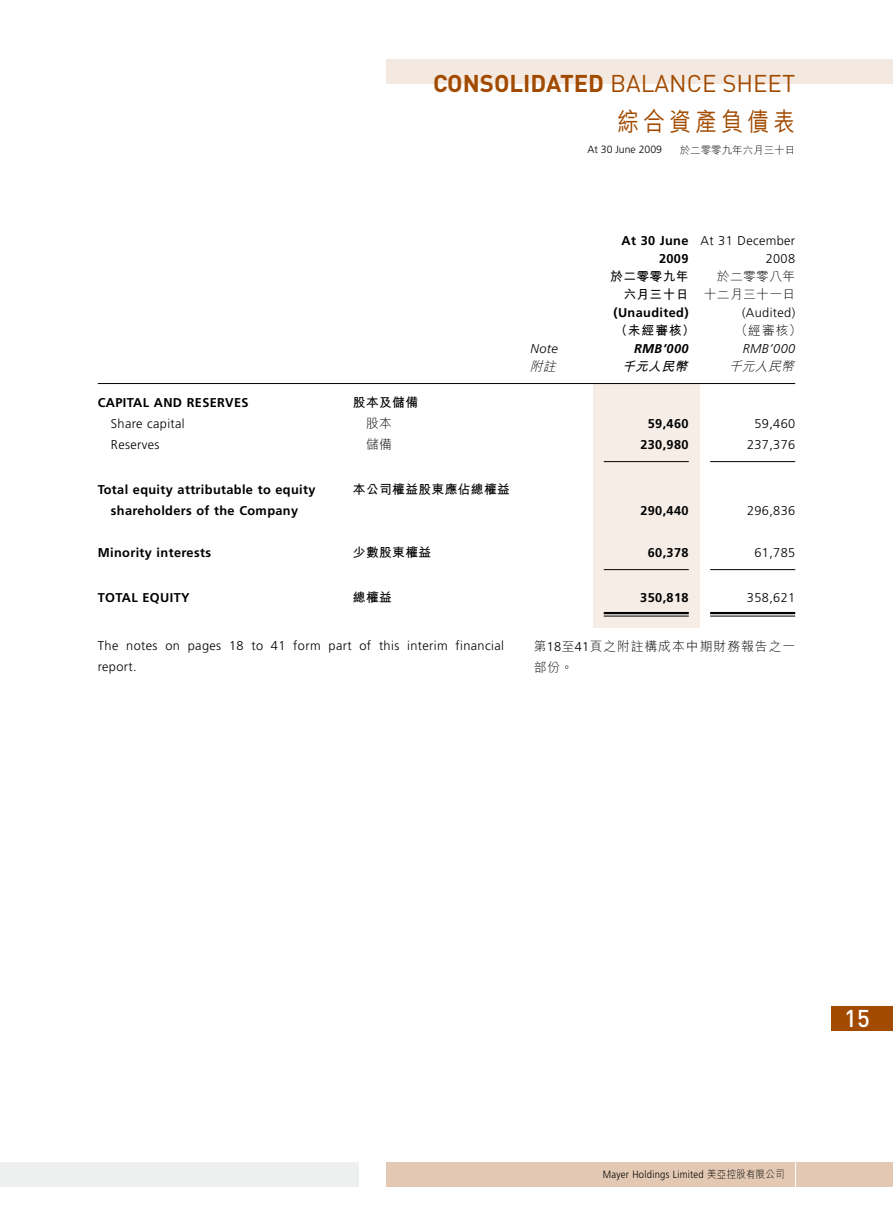
<style>
.page{position:relative;width:893px;height:1212px;background:#fff}
.page>*{position:absolute;margin:0;border:0;box-sizing:border-box;transform-origin:0 0}
.t1{font:500 25.5px "M Hei HK";letter-spacing:.2em;color:#a14a00;scale:.85 1}
.t2{font:700 24px "DIN Pro";color:#a14a00}
.t3{font:500 24px "DIN Pro";color:#fff}
.t4{font:700 12.75px/18px "Frutiger LT Std";letter-spacing:.03em;color:#000}
.t5{font:300 12.75px/21px "Frutiger LT Std";letter-spacing:.03em;color:#000}
.t6{font:700 12.75px "M Hei HK";letter-spacing:.03em;color:#000}
.t7{font:300 12.75px/21px "M Hei HK";letter-spacing:.08em;color:#000}
.t8{font:300 12.75px/18px "M Hei HK";letter-spacing:.03em;color:#000;text-align:right}
.t9{font:italic 300 12.75px "Frutiger LT Std";letter-spacing:.03em;color:#000}
.t10{font:italic 700 12.75px "Frutiger LT Std";letter-spacing:.03em;color:#000}
.t11{font:italic 300 12.75px "M Hei HK";color:#000}
.t12{font:italic 700 12.75px "M Hei HK";color:#000}
.t13{font:300 10.5px "Frutiger LT Std";letter-spacing:.03em;color:#000;scale:.9 1}
.t14{font:300 10.5px "Frutiger LT Std";color:#000}
.t15{font:300 10.5px "M Hei HK";color:#000}
.s1{font-weight:400}
.s2{font-weight:300}
.s3{font-weight:700}
.s4{font-family:"Frutiger LT Std"}
.s5{font-family:"M Hei HK"}
</style>
<div class="page">
<div style="left:0;top:1162px;width:359px;height:25px;background:#eeefef"></div>
<div style="left:387px;top:1162px;width:506px;height:25px;background:#e3c9b3"></div>
<div style="left:387px;top:60px;width:506px;height:24px;background:#f4e9e0"></div>
<div style="left:831px;top:1006px;width:62px;height:25px;background:#a14a00"></div>
<svg style="left:795px;top:1162px;width:1px;height:25px"></svg>
<div style="left:593px;top:384px;width:106px;height:243px;background:#f6ede6"></div>
<hr style="left:98px;top:383px;width:697px;height:1px;background:#000">
<hr style="left:604px;top:461px;width:85px;height:1px;background:#000">
<hr style="left:710px;top:461px;width:85px;height:1px;background:#000">
<hr style="left:604px;top:569px;width:85px;height:1px;background:#000">
<hr style="left:710px;top:569px;width:85px;height:1px;background:#000">
<hr style="left:604px;top:612px;width:85px;height:2px;background:#000">
<hr style="left:604px;top:616px;width:85px;height:1px;background:#000">
<hr style="left:710px;top:612px;width:85px;height:2px;background:#000">
<hr style="left:710px;top:616px;width:85px;height:1px;background:#000">
<h2 class="t2" style="left:433px;top:67px;width:363px">CONSOLIDATED <span class="s1">BALANCE SHEET</span></h2>
<h1 class="t1" style="left:617px;top:103px;width:211px">綜合資產負債表</h1>
<p class="t14" style="left:587px;top:144px;width:76px">At 30 June 2009</p>
<p class="t15" style="left:680px;top:143px;width:117px">於二零零九年六月三十日</p>
<p class="t4" style="left:659px;top:232px;width:138px;text-indent:-38px">At 30 June <span class="s2">At 31 December<br></span>2009</p>
<p class="t5" style="left:766px;top:249px;width:31px">2008</p>
<p class="t8" style="left:623px;top:267px;width:173px">於二零零八年<br><span class="s3">六月三十日</span> 十二月三十一日</p>
<p class="t4" style="left:613px;top:304px;width:77px">(Unaudited)</p>
<p class="t5" style="left:742px;top:303px;width:55px">(Audited)</p>
<p class="t6" style="left:615px;top:321px;width:82px">（未經審核）</p>
<p class="t7" style="left:735px;top:320px;width:68px">（經審核）</p>
<p class="t6" style="left:610px;top:267px;width:80px">於二零零九年</p>
<p class="t9" style="left:530px;top:342px;width:29px">Note</p>
<p class="t10" style="left:634px;top:341px;width:56px">RMB’000</p>
<p class="t9" style="left:743px;top:342px;width:54px">RMB’000</p>
<p class="t11" style="left:530px;top:358px;width:32px">附註</p>
<p class="t12" style="left:622px;top:357px;width:71px">千元人民幣</p>
<p class="t11" style="left:729px;top:358px;width:71px">千元人民幣</p>
<p class="t4" style="left:98px;top:394px;width:152px">CAPITAL AND RESERVES</p>
<p class="t6" style="left:353px;top:393px;width:67px">股本及儲備</p>
<p class="t5" style="left:111px;top:414px;width:75px">Share capital</p>
<p class="t7" style="left:366px;top:413px;width:27px">股本</p>
<p class="t4" style="left:648px;top:415px;width:42px">59,460</p>
<p class="t5" style="left:754px;top:414px;width:42px">59,460</p>
<p class="t5" style="left:111px;top:435px;width:50px">Reserves</p>
<p class="t7" style="left:366px;top:434px;width:27px">儲備</p>
<p class="t4" style="left:640px;top:436px;width:50px">230,980</p>
<p class="t5" style="left:747px;top:435px;width:50px">237,376</p>
<p class="t4" style="left:98px;top:481px;width:219px">Total equity attributable to equity</p>
<p class="t6" style="left:353px;top:480px;width:158px">本公司權益股東應佔總權益</p>
<p class="t4" style="left:111px;top:502px;width:189px">shareholders of the Company</p>
<p class="t4" style="left:640px;top:502px;width:50px">290,440</p>
<p class="t5" style="left:747px;top:501px;width:50px">296,836</p>
<p class="t4" style="left:98px;top:544px;width:115px">Minority interests</p>
<p class="t6" style="left:353px;top:543px;width:80px">少數股東權益</p>
<p class="t4" style="left:648px;top:544px;width:42px">60,378</p>
<p class="t5" style="left:754px;top:543px;width:42px">61,785</p>
<p class="t4" style="left:98px;top:589px;width:93px">TOTAL EQUITY</p>
<p class="t6" style="left:353px;top:588px;width:40px">總權益</p>
<p class="t4" style="left:640px;top:589px;width:50px">350,818</p>
<p class="t5" style="left:747px;top:588px;width:50px">358,621</p>
<p class="t5" style="left:98px;top:635px;width:408px">The notes on pages 18 to 41 form part of this interim financial report.</p>
<p class="t7" style="left:534px;top:635px;width:263px">第<span class="s4">18</span>至<span class="s4">41</span>頁之附註構成本中期財務報告之一部份。</p>
<p class="t13" style="left:603px;top:1168px;width:204px">Mayer Holdings Limited <span class="s5">美亞控股有限公司</span></p>
<h2 class="t3" style="left:844px;top:1002px;width:27px">15</h2>
</div>
